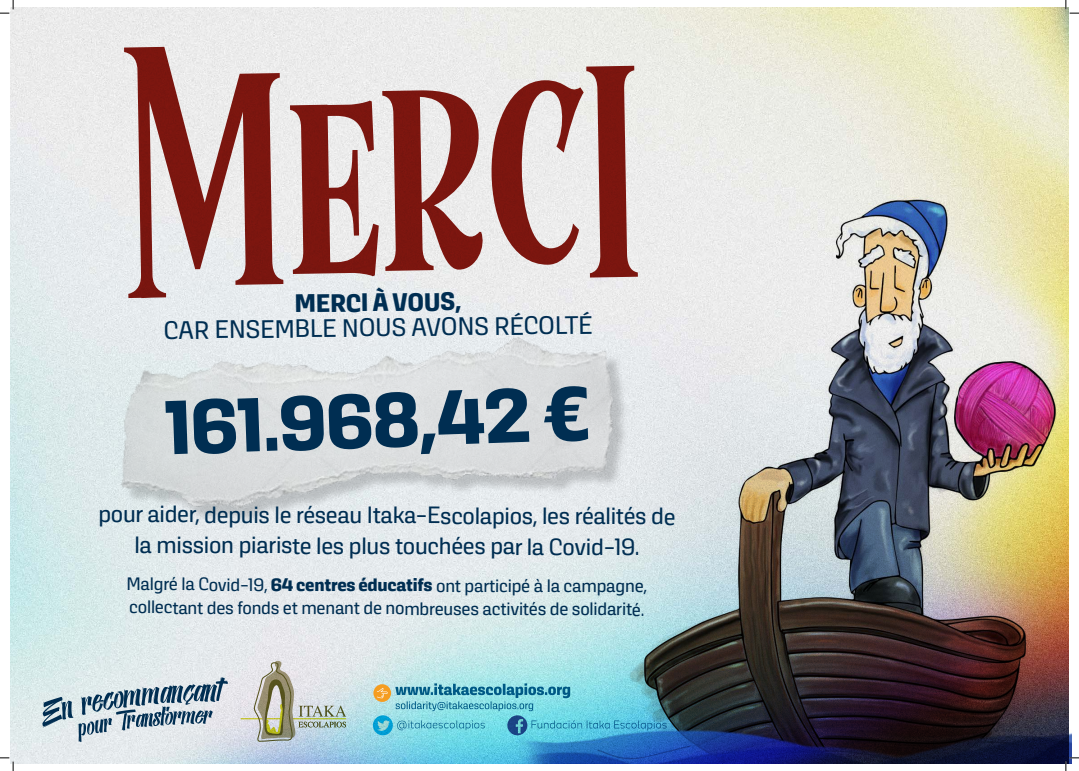
<style>
.page{position:relative;width:1079px;height:771px;background:#fff}
.page>*{position:absolute;margin:0;border:0;box-sizing:border-box;transform-origin:0 0}
.t1{font:282.19px "Herald Typeface";color:#861811;scale:.9 1}
.t2{font:700 76.62px "Kawak";color:#002e52}
.t3{font:25.44px "Kawak";color:#002e52}
.t4{font:700 25.44px "Kawak";color:#002e52}
.t5{font:23.75px/30.6px "Kawak";letter-spacing:-.015em;color:#002e52;text-align:center}
.t6{font:18.12px/22.9px "Kawak";letter-spacing:-.015em;color:#002e52}
.s1{font-weight:700}
</style>
<div class="page">
<img style="left:10px;top:8px;width:1058px;height:755px">
<div style="left:124px;top:340px;width:505px;height:184px;background:#e5eaed"></div>
<img style="left:95px;top:325px;width:371px;height:193px">
<img style="left:466px;top:89px;width:605px;height:674px">
<hr style="left:241px;top:718px;width:105px;height:1px;background:#dcdc1d">
<svg style="left:254px;top:660px;width:92px;height:82px"></svg>
<svg style="left:531px;top:720px;width:135px;height:10px"></svg>
<svg style="left:507px;top:715px;width:20px;height:20px"></svg>
<svg style="left:516px;top:718px;width:7px;height:15px"></svg>
<svg style="left:397px;top:720px;width:88px;height:10px"></svg>
<svg style="left:373px;top:715px;width:20px;height:20px"></svg>
<svg style="left:377px;top:720px;width:13px;height:10px"></svg>
<svg style="left:373px;top:684px;width:18px;height:17px"></svg>
<svg style="left:377px;top:687px;width:10px;height:11px"></svg>
<svg style="left:395px;top:683px;width:175px;height:28px"></svg>
<svg style="left:42px;top:677px;width:187px;height:66px"></svg>
<svg style="left:0;top:0;width:14px;height:14px"></svg>
<svg style="left:0;top:757px;width:14px;height:13px"></svg>
<svg style="left:1065px;top:0;width:14px;height:14px"></svg>
<svg style="left:1065px;top:757px;width:14px;height:13px"></svg>
<h1 class="t1" style="left:134px;top:-32px;width:556px;rotate:-1deg">MercI</h1>
<h3 class="t4" style="left:294px;top:289px;width:168px;rotate:-1deg">MERCI À VOUS,</h3>
<h3 class="t3" style="left:163px;top:317px;width:430px;rotate:-1deg">CAR ENSEMBLE NOUS AVONS RÉCOLTÉ</h3>
<h2 class="t2" style="left:163px;top:382px;width:427px;rotate:-2deg">161.968,42 €</h2>
<h3 class="t5" style="left:98px;top:500px;width:578px">pour aider, depuis le réseau Itaka-Escolapios, les réalités de la mission piariste les plus touchées par la Covid-19.</h3>
<p class="t6" style="left:126px;top:574px;width:522px">Malgré la Covid-19, <span class="s1">64 centres éducatifs</span> ont participé à la campagne, collectant des fonds et menant de nombreuses activités de solidarité.</p>
</div>
